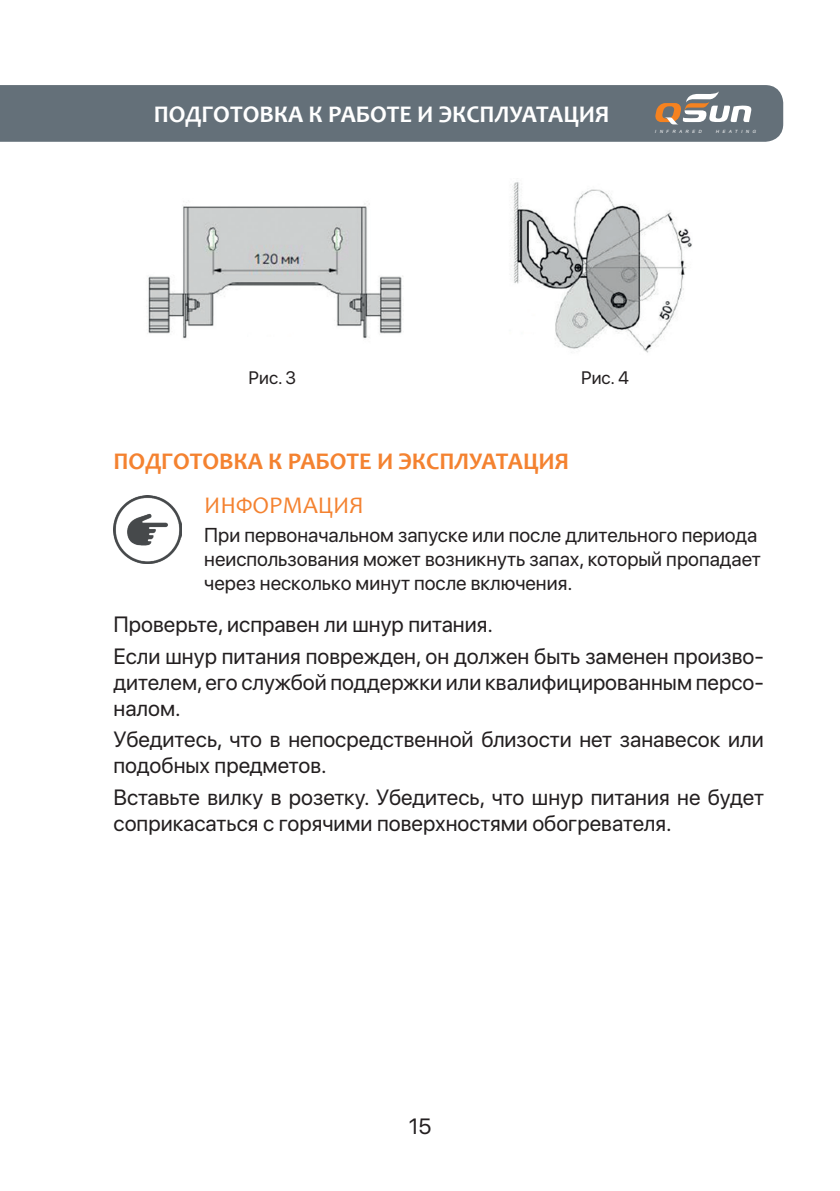
<style>
.page{position:relative;width:840px;height:1191px;background:#fff}
.page>*{position:absolute;margin:0;border:0;box-sizing:border-box;transform-origin:0 0}
.t1{font:700 24px "Candara";color:#fff}
.t2{font:700 24px "Candara";color:#f48230}
.t3{font:24px "Candara";color:#f48230}
.t4{font:22px/26px "SF Pro Display";color:#231f20}
.t5{font:20px/24px "SF Pro Display";color:#231f20}
.t6{font:18px "SF Pro Display";color:#231f20}
.t7{font:italic 4.4px "Arial";color:#fff}
</style>
<div class="page">
<div style="left:0;top:85px;width:783px;height:57px;background:#647079"></div>
<svg style="left:654px;top:91px;width:97px;height:33px"></svg>
<img style="left:113px;top:495px;width:68px;height:68px">
<img style="left:146px;top:200px;width:257px;height:139px">
<img style="left:510px;top:182px;width:182px;height:171px">
<p class="t1" style="left:154px;top:99px;width:457px">ПОДГОТОВКА К РАБОТЕ И ЭКСПЛУАТАЦИЯ</p>
<p class="t7" style="left:654px;top:129px;width:49px">INFRARED</p>
<p class="t7" style="left:715px;top:129px;width:43px">HEATING</p>
<p class="t6" style="left:248px;top:364px;width:49px">Рис. 3</p>
<p class="t6" style="left:580px;top:364px;width:49px">Рис. 4</p>
<p class="t2" style="left:113px;top:446px;width:457px">ПОДГОТОВКА К РАБОТЕ И ЭКСПЛУАТАЦИЯ</p>
<p class="t3" style="left:204px;top:490px;width:161px">ИНФОРМАЦИЯ</p>
<p class="t5" style="left:204px;top:522px;width:557px">При первоначальном запуске или после длительного периода неиспользования может возникнуть запах, который пропадает через несколько минут после включения.</p>
<p class="t4" style="left:113px;top:607px;width:651px;line-height:31.6px">Проверьте, исправен ли шнур питания.<br>Если шнур питания поврежден, он должен быть заменен произво-</p>
<p class="t4" style="left:113px;top:667px;width:651px">дителем, его службой поддержки или квалифицированным персо&shy;налом.</p>
<p class="t4" style="left:113px;top:725px;width:651px">Убедитесь, что в непосредственной близости нет занавесок или подобных предметов.</p>
<p class="t4" style="left:113px;top:783px;width:651px">Вставьте вилку в розетку. Убедитесь, что шнур питания не будет соприкасаться с горячими поверхностями обогревателя.</p>
<p class="t4" style="left:408px;top:1111px;width:24px">15</p>
</div>
